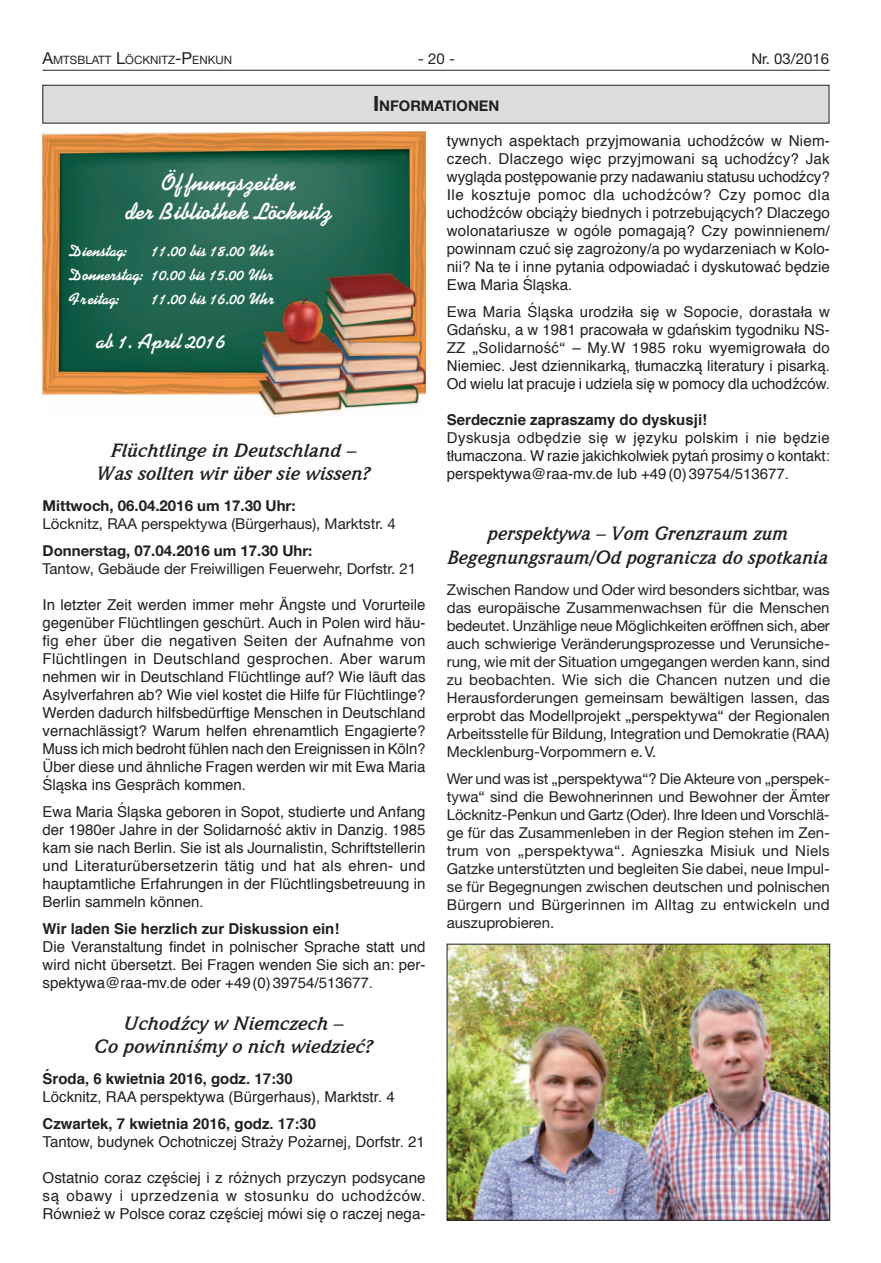
<style>
.page{position:relative;width:881px;height:1263px;background:#fff}
.page>*{position:absolute;margin:0;border:0;box-sizing:border-box;transform-origin:0 0}
.t1{font:700 24px/28.8px "Kalif";color:#fff;text-align:center}
.t2{font:700 21px "Kalif";color:#fff}
.t3{font:italic 700 19.5px/23.4px "Weidemann IT Cby BT";color:#231f20;text-align:center}
.t4{font:700 16.5px/24px "Kalif";color:#fff;text-align:justify}
.t5{font:15px/18px "Helvetica CE";color:#231f20;text-align:justify}
.t6{font:15px/18px "Helvetica Neue";color:#231f20;text-align:justify}
.t7{font:700 15px "Helvetica CE";color:#231f20}
.t8{font:700 15px "Helvetica Neue";color:#231f20}
.t9{font:700 14.7px "Helvetica Neue";color:#231f20}
.t10{font:11.55px "Helvetica Neue";color:#231f20}
.s1{font-size:16.5px}
.s2{font-size:21px}
.s3{font-family:"Helvetica Neue"}
</style>
<div class="page">
<hr style="left:43px;top:70px;width:786px;height:1px;background:#231f20">
<div style="left:43px;top:85px;width:785px;height:38px;background:#dcdddf"></div>
<div style="left:43px;top:85px;width:785px;height:38px;border:1px solid #231f20"></div>
<img style="left:43px;top:132px;width:382px;height:284px">
<img style="left:448px;top:946px;width:379px;height:272px">
<div style="left:446px;top:944px;width:383px;height:276px;border:1px solid #231f20"></div>
<p class="t10" style="left:43px;top:53px;width:191px"><span class="s1">A</span>MTSBLATT <span class="s1">L</span>ÖCKNITZ<span class="s1">-P</span>ENKUN</p>
<p class="t6" style="left:418px;top:49px;width:38px">- 20 -</p>
<p class="t6" style="left:751px;top:49px;width:79px">Nr. 03/2016</p>
<p class="t9" style="left:373px;top:97px;width:128px"><span class="s2">I</span>NFORMATIONEN</p>
<h1 class="t1" style="left:126px;top:168px;width:208px">Öf fnungszeiten<br>der Bibliothek Löcknitz</h1>
<p class="t4" style="left:69px;top:239px;width:60px">Dienstag:</p>
<p class="t4" style="left:69px;top:239px;width:206px;text-indent:82px">11.00 bis 18.00 Uhr Donnerstag: 10.00 bis 15.00 Uhr Freitag:</p>
<p class="t4" style="left:151px;top:287px;width:124px">11.00 bis 16.00 Uhr</p>
<h2 class="t2" style="left:96px;top:329px;width:131px">ab 1. April 2016</h2>
<h3 class="t3" style="left:97px;top:438px;width:275px">Flüchtlinge in Deutschland –<br>Was sollten wir über sie wissen?</h3>
<p class="t8" style="left:43px;top:497px;width:254px">Mittwoch, 06.04.2016 um 17.30 Uhr:</p>
<p class="t6" style="left:43px;top:515px;width:354px">Löcknitz, RAA perspektywa (Bürgerhaus), Marktstr. 4</p>
<p class="t8" style="left:43px;top:542px;width:271px">Donnerstag, 07.04.2016 um 17.30 Uhr:</p>
<p class="t6" style="left:43px;top:560px;width:375px">Tantow, Gebäude der Freiwilligen Feuerwehr, Dorfstr. 21</p>
<p class="t5" style="left:42px;top:597px;width:384px">In letzter Zeit werden immer mehr Ängste und Vorurteile gegenüber Flüchtlingen geschürt. Auch in Polen wird häu&shy;fig eher über die negativen Seiten der Aufnahme von Flüchtlingen in Deutschland gesprochen. Aber warum nehmen wir in Deutschland Flüchtlinge auf? Wie läuft das Asylverfahren ab? Wie viel kostet die Hilfe für Flüchtlinge?<br>Werden dadurch hilfsbedürftige Menschen in Deutschland vernachlässigt? Warum helfen ehrenamtlich Engagierte?<br>Muss ich mich bedroht fühlen nach den Ereignissen in Köln?<br>Über diese und ähnliche Fragen werden wir mit Ewa Maria Śląska ins Gespräch kommen.</p>
<p class="t5" style="left:42px;top:804px;width:384px">Ewa Maria Śląska geboren in Sopot, studierte und Anfang der 1980er Jahre in der Solidarność aktiv in Danzig. 1985 kam sie nach Berlin. Sie ist als Journalistin, Schriftstellerin und Literaturübersetzerin tätig und hat als ehren- und hauptamtliche Erfahrungen in der Flüchtlingsbetreuung in Berlin sammeln können.</p>
<p class="t7" style="left:43px;top:919px;width:298px">Wir laden Sie herzlich zur Diskussion ein!</p>
<p class="t5" style="left:43px;top:939px;width:384px">Die Veranstaltung findet in polnischer Sprache statt und wird nicht übersetzt. Bei Fragen wenden Sie sich an: per&shy;spektywa@raa-mv.de oder +49(0)39754/513677.</p>
<h3 class="t3" style="left:95px;top:1011px;width:280px">Uchod´zcy w Niemczech –<br>Co powinni´smy o nich wiedzieć?</h3>
<p class="t7" style="left:43px;top:1068px;width:252px">Środa, 6 kwietnia 2016, godz. 17:30</p>
<p class="t5" style="left:43px;top:1088px;width:353px">Löcknitz, RAA perspektywa (Bürgerhaus), Marktstr. 4</p>
<p class="t7" style="left:43px;top:1113px;width:275px">Czwartek, 7 kwietnia 2016, godz. 17:30</p>
<p class="t5" style="left:43px;top:1133px;width:383px">Tantow, budynek Ochotniczej Straży Pożarnej, Dorfstr. 21</p>
<p class="t5" style="left:42px;top:1169px;width:384px">Ostatnio coraz częściej i z różnych przyczyn podsycane są obawy i uprzedzenia w stosunku do uchodźców.<br>Również w Polsce coraz częściej mówi się o raczej nega-</p>
<p class="t5" style="left:446px;top:133px;width:384px">tywnych aspektach przyjmowania uchodźców w Niem&shy;czech. Dlaczego więc przyjmowani są uchodźcy? Jak wygląda postępowanie przy nadawaniu statusu uchodźcy?<br>Ile kosztuje pomoc dla uchodźców? Czy pomoc dla uchodźców obciąży biednych i potrzebujących? Dlaczego wolonatariusze w ogóle pomagają? Czy powinnienem/ powinnam czuć się zagrożony/a po wydarzeniach w Kolo&shy;nii? Na te i inne pytania odpowiadać i dyskutować będzie Ewa Maria Śląska.</p>
<p class="t5" style="left:446px;top:304px;width:384px">Ewa Maria Śląska urodziła się w Sopocie, dorastała w Gdańsku, a w 1981 pracowała w gdańskim tygodniku NS-ZZ <span class="s3">„</span>Solidarność<span class="s3">“</span> – My.W 1985 roku wyemigrowała do Niemiec. Jest dziennikarką, tłumaczką literatury i pisarką.<br>Od wielu lat pracuje i udziela się w pomocy dla uchodźców.</p>
<p class="t7" style="left:446px;top:410px;width:262px">Serdecznie zapraszamy do dyskusji!</p>
<p class="t5" style="left:446px;top:430px;width:384px">Dyskusja odbędzie się w języku polskim i nie będzie tłumaczona. W razie jakichkolwiek pytań prosimy o kontakt: perspektywa@raa-mv.de lub +49(0)39754/513677.</p>
<h3 class="t3" style="left:448px;top:521px;width:382px">perspektywa – Vom Grenzraum zum<br>Begegnungsraum/Od pogranicza do spotkania</h3>
<p class="t6" style="left:446px;top:580px;width:384px">Zwischen Randow und Oder wird besonders sichtbar, was das europäische Zusammenwachsen für die Menschen bedeutet. Unzählige neue Möglichkeiten eröffnen sich, aber auch schwierige Veränderungsprozesse und Verunsiche&shy;rung, wie mit der Situation umgegangen werden kann, sind zu beobachten. Wie sich die Chancen nutzen und die Herausforderungen gemeinsam bewältigen lassen, das erprobt das Modellprojekt „perspektywa“ der Regionalen Arbeitsstelle für Bildung, Integration und Demokratie (RAA)<br>Mecklenburg-Vorpommern e.V.</p>
<p class="t6" style="left:446px;top:769px;width:384px">Wer und was ist „perspektywa“? Die Akteure von „perspek&shy;tywa“ sind die Bewohnerinnen und Bewohner der Ämter Löcknitz-Penkun und Gartz (Oder). Ihre Ideen und Vorschlä&shy;ge für das Zusammenleben in der Region stehen im Zen&shy;trum von „perspektywa“. Agnieszka Misiuk und Niels Gatzke unterstützten und begleiten Sie dabei, neue Impul&shy;se für Begegnungen zwischen deutschen und polnischen Bürgern und Bürgerinnen im Alltag zu entwickeln und auszuprobieren.</p>
</div>
